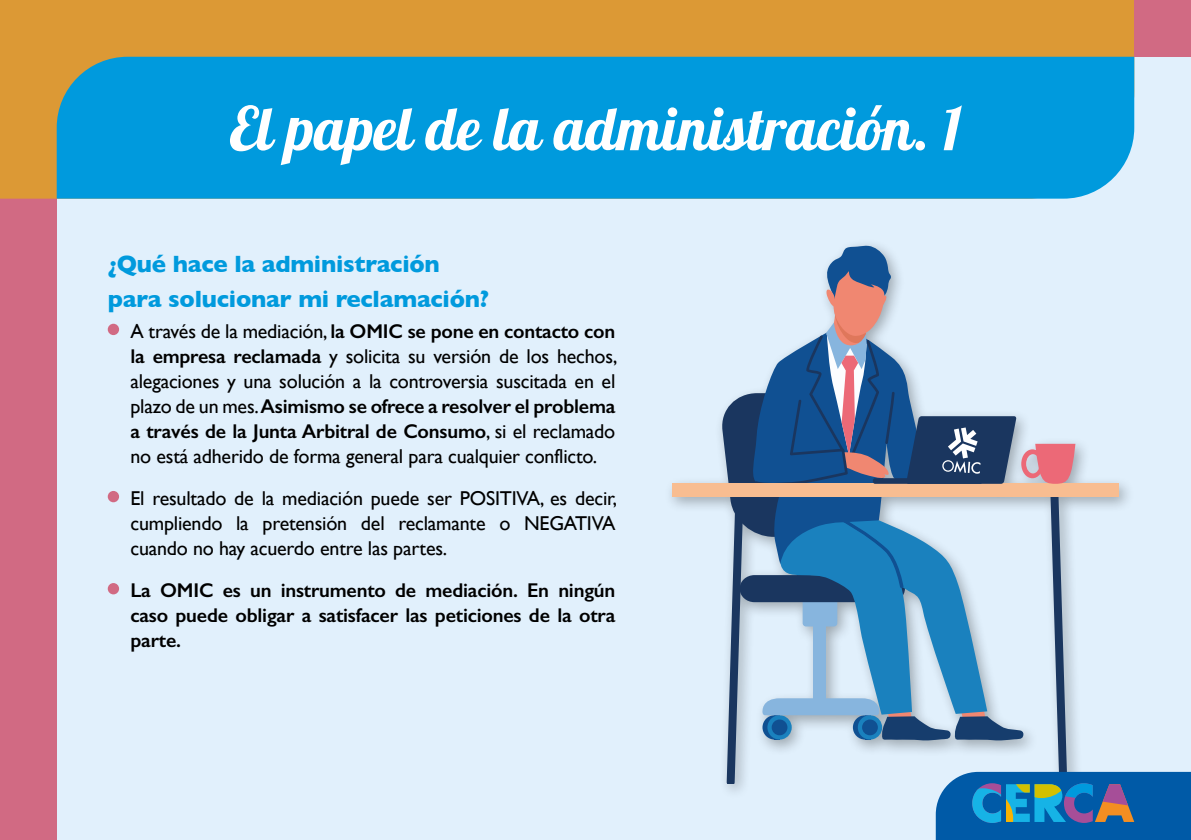
<style>
.page{position:relative;width:1191px;height:840px;background:#fff}
.page>*{position:absolute;margin:0;border:0;box-sizing:border-box;transform-origin:0 0}
.t1{font:60px "Lobster";color:#fff}
.t2{font:700 24px/35px "Gill Sans";letter-spacing:-.01em;color:#009add}
.t3{font:20px/25px "Gill Sans";letter-spacing:-.01em;color:#000;text-align:justify}
.t4{font:600 20px/25px "Gill Sans";letter-spacing:-.01em;color:#000;text-align:justify}
.s1{font-weight:600}
</style>
<div class="page">
<div style="left:0;top:0;width:1191px;height:839px;background:#e1f0fc"></div>
<div style="left:0;top:198px;width:57px;height:641px;background:#d16a83"></div>
<div style="left:0;top:0;width:1134px;height:198px;background:#dc9935"></div>
<div style="left:57px;top:57px;width:1077px;height:141px;background:#009add"></div>
<div style="left:1134px;top:0;width:57px;height:57px;background:#d16a83"></div>
<div style="left:108px;top:323px;width:11px;height:12px;background:#d16a83;border-radius:50%"></div>
<div style="left:108px;top:490px;width:11px;height:12px;background:#d16a83;border-radius:50%"></div>
<div style="left:108px;top:582px;width:11px;height:12px;background:#d16a83;border-radius:50%"></div>
<div style="left:672px;top:483px;width:446px;height:13px;background:#f8bd91"></div>
<svg style="left:720px;top:245px;width:471px;height:594px"></svg>
<h1 class="t1" style="left:229px;top:90px;width:733px">El papel de la administración. 1</h1>
<p class="t2" style="left:108px;top:245px;width:383px">¿Qué hace la administración para solucionar mi reclamación?</p>
<p class="t3" style="left:130px;top:318px;width:488px">A través de la mediación, <span class="s1">la OMIC se pone en contacto con la empresa reclamada</span> y solicita su versión de los hechos, alegaciones y una solución a la controversia suscitada en el plazo de un mes. <span class="s1">Asimismo se ofrece a resolver el problema a través de la Junta Arbitral de Consumo</span>, si el reclamado no está adherido de forma general para cualquier conflicto.</p>
<p class="t3" style="left:130px;top:485px;width:488px">El resultado de la mediación puede ser POSITIVA, es decir, cumpliendo la pretensión del reclamante o NEGATIVA cuando no hay acuerdo entre las partes.</p>
<p class="t4" style="left:130px;top:577px;width:486px">La OMIC es un instrumento de mediación. En ningún caso puede obligar a satisfacer las peticiones de la otra parte.</p>
</div>
